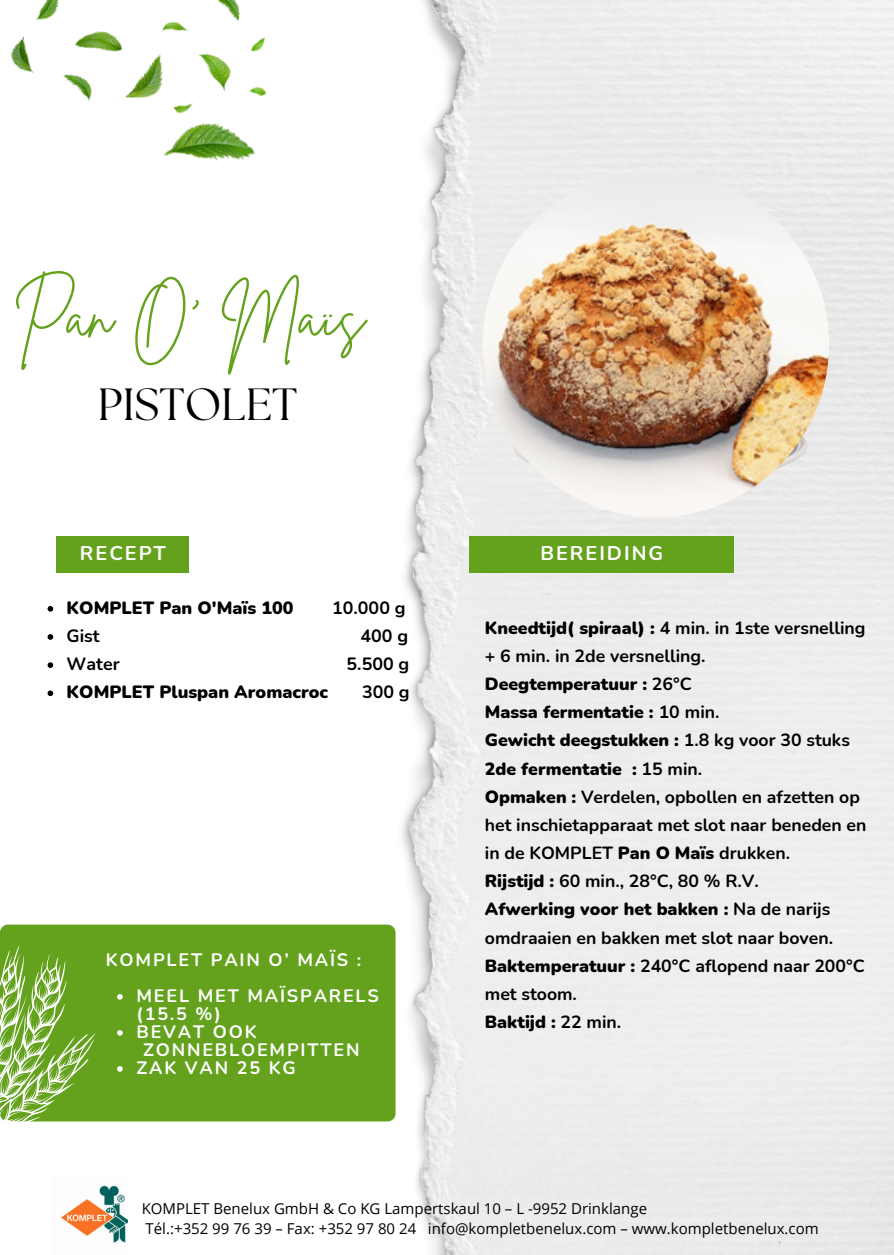
<style>
.page{position:relative;width:894px;height:1255px;background:#fff}
.page>*{position:absolute;margin:0;border:0;box-sizing:border-box;transform-origin:0 0}
.t1{font:62.1px "Brittany Signature";color:#64a21e}
.t2{font:45px "The Seasons";color:#000}
.t3{font:700 19.8px "Nunito";letter-spacing:.1em;color:#fff}
.t4{font:700 18px "Nunito";letter-spacing:.1em;color:#fff}
.t5{font:900 17.85px "Nunito";color:#000}
.t6{font:700 17.85px "Nunito";color:#000}
.t7{font:700 17.7px/28.2px "Nunito";color:#000}
.t8{font:15px/20px "Open Sans";color:#000}
.s1{font-weight:900}
</style>
<div class="page">
<img style="left:395px;top:0;width:498px;height:1254px">
<div style="left:56px;top:536px;width:133px;height:36px;background:#64a21e"></div>
<div style="left:469px;top:536px;width:264px;height:36px;background:#64a21e"></div>
<img style="left:513px;top:226px;width:294px;height:260px">
<img style="left:482px;top:171px;width:346px;height:346px;border-radius:50%">
<img style="left:61px;top:1195px;width:67px;height:48px">
<img style="left:11px;top:0;width:256px;height:161px">
<div style="left:0;top:924px;width:395px;height:197px;background:#64a21e;border-radius:8px"></div>
<svg style="left:48px;top:606px;width:5px;height:5px"></svg>
<svg style="left:48px;top:634px;width:5px;height:5px"></svg>
<svg style="left:48px;top:662px;width:5px;height:6px"></svg>
<svg style="left:48px;top:690px;width:5px;height:6px"></svg>
<svg style="left:0;top:946px;width:123px;height:251px"></svg>
<h1 class="t1" style="left:13px;top:275px;width:353px">Pan O' Maïs</h1>
<h2 class="t2" style="left:98px;top:383px;width:201px">PISTOLET</h2>
<p class="t3" style="left:80px;top:540px;width:88px">RECEPT</p>
<p class="t3" style="left:540px;top:540px;width:124px">BEREIDING</p>
<p class="t5" style="left:67px;top:596px;width:228px">KOMPLET Pan O'Maïs 100</p>
<p class="t6" style="left:332px;top:596px;width:75px">10.000 g</p>
<p class="t6" style="left:67px;top:624px;width:35px">Gist</p>
<p class="t6" style="left:360px;top:624px;width:49px">400 g</p>
<p class="t6" style="left:67px;top:652px;width:55px">Water</p>
<p class="t6" style="left:346px;top:652px;width:64px">5.500 g</p>
<p class="t5" style="left:67px;top:680px;width:263px">KOMPLET Pluspan Aromacroc</p>
<p class="t6" style="left:362px;top:680px;width:49px">300 g</p>
<p class="t7" style="left:484px;top:614px;width:383px"><span class="s1">Kneedtijd( spiraal) :</span> 4 min. in 1ste versnelling + 6 min. in 2de versnelling.<br><span class="s1">Deegtemperatuur :</span> 26°C<br><span class="s1">Massa fermentatie :</span> 10 min.<br><span class="s1">Gewicht deegstukken :</span> 1.8 kg voor 30 stuks <span class="s1">2de fermentatie :</span> 15 min.<br><span class="s1">Opmaken :</span> Verdelen, opbollen en afzetten op het inschietapparaat met slot naar beneden en in de KOMPLET <span class="s1">Pan O Maïs</span> drukken.<br><span class="s1">Rijstijd :</span> 60 min., 28°C, 80 % R.V.<br><span class="s1">Afwerking voor het bakken :</span> Na de narijs omdraaien en bakken met slot naar boven.<br><span class="s1">Baktemperatuur :</span> 240°C aflopend naar 200°C met stoom.<br><span class="s1">Baktijd :</span> 22 min.</p>
<p class="t4" style="left:106px;top:947px;width:257px">KOMPLET PAIN O’ MAÏS :</p>
<p class="t4" style="left:136px;top:983px;width:244px">MEEL MET MAÏSPARELS</p>
<p class="t4" style="left:136px;top:1001px;width:86px">(15.5 %)</p>
<p class="t4" style="left:136px;top:1019px;width:122px">BEVAT OOK</p>
<p class="t4" style="left:143px;top:1037px;width:218px">ZONNEBLOEMPITTEN</p>
<p class="t4" style="left:136px;top:1055px;width:161px">ZAK VAN 25 KG</p>
<p class="t8" style="left:142px;top:1198px;width:678px">KOMPLET Benelux GmbH &amp; Co KG Lampertskaul 10 – L -9952 Drinklange<br>Tél.:+352 99 76 39 – Fax: +352 97 80 24 info@kompletbenelux.com – www.kompletbenelux.com</p>
</div>
